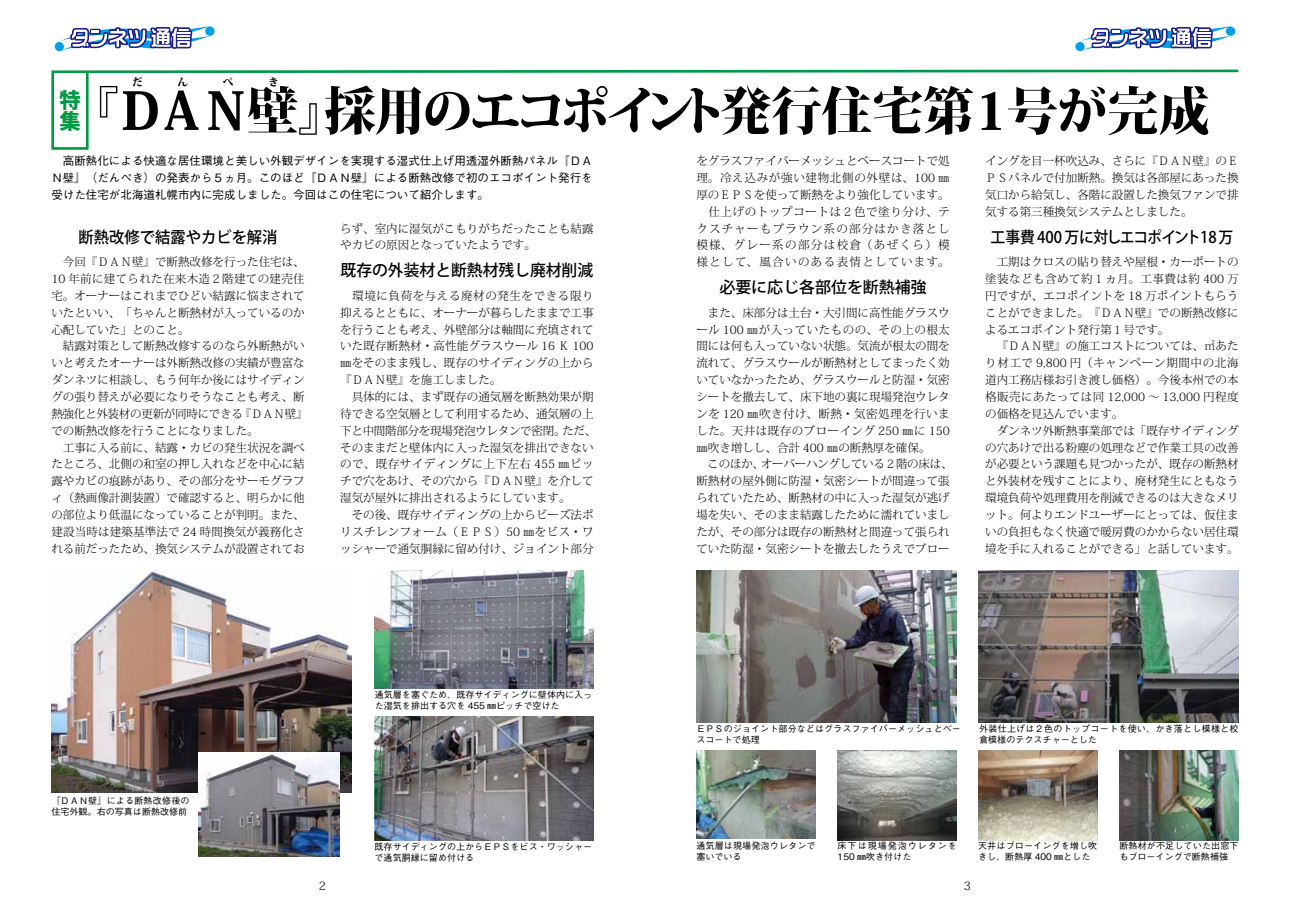
<style>
.page{position:relative;width:1290px;height:911px;background:#fff}
.page>*{position:absolute;margin:0;border:0;box-sizing:border-box;transform-origin:0 0}
.t1{font:800 51.38px "Koz Min Pro";letter-spacing:-.09em;color:#000}
.t2{font:800 21.25px/21.2px "Koz Go Pro";color:#094}
.t3{font:500 16px "Koz Go Pro";color:#000}
.t4{font:500 16px "Koz Go Pro";letter-spacing:-.035em;color:#000;scale:.93 1}
.t5{font:500 16px "Koz Go Pro";color:#000;scale:.96 1}
.t6{font:300 11.5px/16.9px "Koz Min Pro";color:#000}
.t7{font:500 11.5px/16.9px "Gothic BBB Pro";color:#000;text-align:justify}
.t8{font:800 10.62px "Koz Min Pro";color:#000}
.t9{font:500 9px/10.9px "Gothic BBB Pro";color:#000}
.t10{font:500 9px/10.9px "Gothic BBB Pro";letter-spacing:.025em;color:#000}
.t11{font:500 9px/10.9px "Gothic BBB Pro";letter-spacing:.105em;color:#000}
</style>
<div class="page">
<div style="left:55px;top:42px;width:9px;height:9px;background:#00a0e9;border-radius:50%"></div>
<div style="left:205px;top:27px;width:10px;height:9px;background:#00a0e9;border-radius:50%"></div>
<svg style="left:58px;top:26px;width:152px;height:26px"></svg>
<div style="left:1075px;top:42px;width:9px;height:9px;background:#00a0e9;border-radius:50%"></div>
<div style="left:1226px;top:27px;width:9px;height:9px;background:#00a0e9;border-radius:50%"></div>
<svg style="left:1078px;top:26px;width:153px;height:26px"></svg>
<svg style="left:51px;top:69px;width:1188px;height:81px"></svg>
<img style="left:51px;top:570px;width:301px;height:222px">
<img style="left:696px;top:570px;width:260px;height:152px">
<img style="left:199px;top:752px;width:141px;height:104px">
<img style="left:375px;top:570px;width:219px;height:118px">
<img style="left:979px;top:570px;width:259px;height:152px">
<img style="left:696px;top:750px;width:119px;height:88px">
<img style="left:375px;top:716px;width:218px;height:124px">
<img style="left:837px;top:750px;width:119px;height:90px">
<img style="left:979px;top:750px;width:118px;height:90px">
<img style="left:1120px;top:750px;width:118px;height:90px">
<p class="t8" style="left:132px;top:74px;width:12px">だ</p>
<p class="t8" style="left:177px;top:74px;width:12px">ん</p>
<p class="t8" style="left:223px;top:74px;width:12px">ぺ</p>
<p class="t8" style="left:268px;top:74px;width:12px">き</p>
<h1 class="t1" style="left:67px;top:73px;width:1144px">『ＤＡＮ壁』採用のエコポイント発行住宅第１号が完成</h1>
<p class="t7" style="left:51px;top:151px;width:543px">　高断熱化による快適な居住環境と美しい外観デザインを実現する湿式仕上げ用透湿外断熱パネル『ＤＡＮ壁』（だんぺき）の発表から５ヵ月。このほど『ＤＡＮ壁』による断熱改修で初のエコポイント発行を受けた住宅が北海道札幌市内に完成しました。今回はこの住宅について紹介します。</p>
<h2 class="t2" style="left:59px;top:91px;width:22px">特集</h2>
<p class="t6" style="left:696px;top:152px;width:255px;text-align:justify">をグラスファイバーメッシュとベースコートで処理。冷え込みが強い建物北側の外壁は、100 ㎜厚のＥＰＳを使って断熱をより強化しています。　仕上げのトップコートは２色で塗り分け、テクスチャーもブラウン系の部分はかき落とし模様、グレー系の部分は校倉（あぜくら）模様として、風合いのある表情としています。</p>
<p class="t6" style="left:985px;top:152px;width:255px;text-align:justify">イングを目一杯吹込み、さらに『ＤＡＮ壁』のＥＰＳパネルで付加断熱。換気は各部屋にあった換気口から給気し、各階に設置した換気ファンで排気する第三種換気システムとしました。</p>
<p class="t6" style="left:340px;top:219px;width:255px">らず、室内に湿気がこもりがちだったことも結露やカビの原因となっていたようです。</p>
<h3 class="t5" style="left:79px;top:226px;width:209px">断熱改修で結露やカビを解消</h3>
<h3 class="t4" style="left:990px;top:226px;width:262px">工事費 400 万に対しエコポイント18万</h3>
<p class="t6" style="left:985px;top:253px;width:255px">　工期はクロスの貼り替えや屋根・カーポートの塗装なども含めて約１ヵ月。工事費は約 400 万円ですが、エコポイントを 18 万ポイントもらうことができました。『ＤＡＮ壁』での断熱改修によるエコポイント発行第１号です。<br>　『ＤＡＮ壁』の施工コストについては、㎡あたり材工で 9,800 円（キャンペーン期間中の北海道内工務店様お引き渡し価格）。今後本州での本格販売にあたっては同 12,000 ～ 13,000 円程度の価格を見込んでいます。<br>　ダンネツ外断熱事業部では「既存サイディングの穴あけで出る粉塵の処理などで作業工具の改善が必要という課題も見つかったが、既存の断熱材と外装材を残すことにより、廃材発生にともなう環境負荷や処理費用を削減できるのは大きなメリット。何よりエンドユーザーにとっては、仮住まいの負担もなく快適で暖房費のかからない居住環境を手に入れることができる」と話しています。</p>
<p class="t6" style="left:51px;top:253px;width:258px">　今回『ＤＡＮ壁』で断熱改修を行った住宅は、<br>10 年前に建てられた在来木造２階建ての建売住宅。オーナーはこれまでひどい結露に悩まされていたといい、「ちゃんと断熱材が入っているのか心配していた」とのこと。<br>　結露対策として断熱改修するのなら外断熱がいいと考えたオーナーは外断熱改修の実績が豊富なダンネツに相談し、もう何年か後にはサイディングの張り替えが必要になりそうなことも考え、断熱強化と外装材の更新が同時にできる『ＤＡＮ壁』での断熱改修を行うことになりました。<br>　工事に入る前に、結露・カビの発生状況を調べたところ、北側の和室の押し入れなどを中心に結露やカビの痕跡があり、その部分をサーモグラフィ（熱画像計測装置）で確認すると、明らかに他の部位より低温になっていることが判明。また、建設当時は建築基準法で 24 時間換気が義務化される前だったため、換気システムが設置されてお</p>
<h3 class="t3" style="left:341px;top:260px;width:254px">既存の外装材と断熱材残し廃材削減</h3>
<h3 class="t3" style="left:719px;top:277px;width:209px">必要に応じ各部位を断熱補強</h3>
<p class="t6" style="left:340px;top:287px;width:258px">　環境に負荷を与える廃材の発生をできる限り抑えるとともに、オーナーが暮らしたままで工事を行うことも考え、外壁部分は軸間に充填されていた既存断熱材・高性能グラスウール 16 Ｋ 100㎜をそのまま残し、既存のサイディングの上から『ＤＡＮ壁』を施工しました。<br>　具体的には、まず既存の通気層を断熱効果が期待できる空気層として利用するため、通気層の上下と中間階部分を現場発泡ウレタンで密閉。ただ、そのままだと壁体内に入った湿気を排出できないので、既存サイディングに上下左右 455 ㎜ピッチで穴をあけ、その穴から『ＤＡＮ壁』を介して湿気が屋外に排出されるようにしています。<br>　その後、既存サイディングの上からビーズ法ポリスチレンフォーム（ＥＰＳ）50 ㎜をビス・ワッシャーで通気胴縁に留め付け、ジョイント部分</p>
<p class="t6" style="left:696px;top:304px;width:258px">　また、床部分は土台・大引間に高性能グラスウール 100 ㎜が入っていたものの、その上の根太間には何も入っていない状態。気流が根太の間を流れて、グラスウールが断熱材としてまったく効いていなかったため、グラスウールと防湿・気密シートを撤去して、床下地の裏に現場発泡ウレタンを 120 ㎜吹き付け、断熱・気密処理を行いました。天井は既存のブローイング 250 ㎜に 150㎜吹き増しし、合計 400 ㎜の断熱厚を確保。<br>　このほか、オーバーハングしている２階の床は、断熱材の屋外側に防湿・気密シートが間違って張られていたため、断熱材の中に入った湿気が逃げ場を失い、そのまま結露したために濡れていましたが、その部分は既存の断熱材と間違って張られていた防湿・気密シートを撤去したうえでブロー</p>
<p class="t9" style="left:51px;top:793px;width:140px">『ＤＡＮ壁』による断熱改修後の住宅外観。右の写真は断熱改修前</p>
<p class="t9" style="left:375px;top:688px;width:219px">通気層を塞ぐため、既存サイディングに壁体内に入った湿気を排出する穴を 455 ㎜ピッチで空けた</p>
<p class="t9" style="left:375px;top:840px;width:219px">既存サイディングの上からＥＰＳをビス・ワッシャーで通気胴縁に留め付ける</p>
<p class="t9" style="left:696px;top:722px;width:266px">ＥＰＳのジョイント部分などはグラスファイバーメッシュとベースコートで処理</p>
<p class="t10" style="left:979px;top:722px;width:261px">外装仕上げは２色のトップコートを使い、かき落とし模様と校倉模様のテクスチャーとした</p>
<p class="t9" style="left:696px;top:839px;width:121px">通気層は現場発泡ウレタンで塞いでいる</p>
<p class="t11" style="left:837px;top:839px;width:121px">床下は現場発泡ウレタンを<br>150 ㎜吹き付けた</p>
<p class="t9" style="left:978px;top:839px;width:121px">天井はブローイングを増し吹きし、断熱厚 400 ㎜とした</p>
<p class="t9" style="left:1119px;top:839px;width:121px">断熱材が不足していた出窓下もブローイングで断熱補強</p>
<p class="t6" style="left:319px;top:877px;width:9px">2</p>
<p class="t6" style="left:964px;top:877px;width:9px">3</p>
</div>
